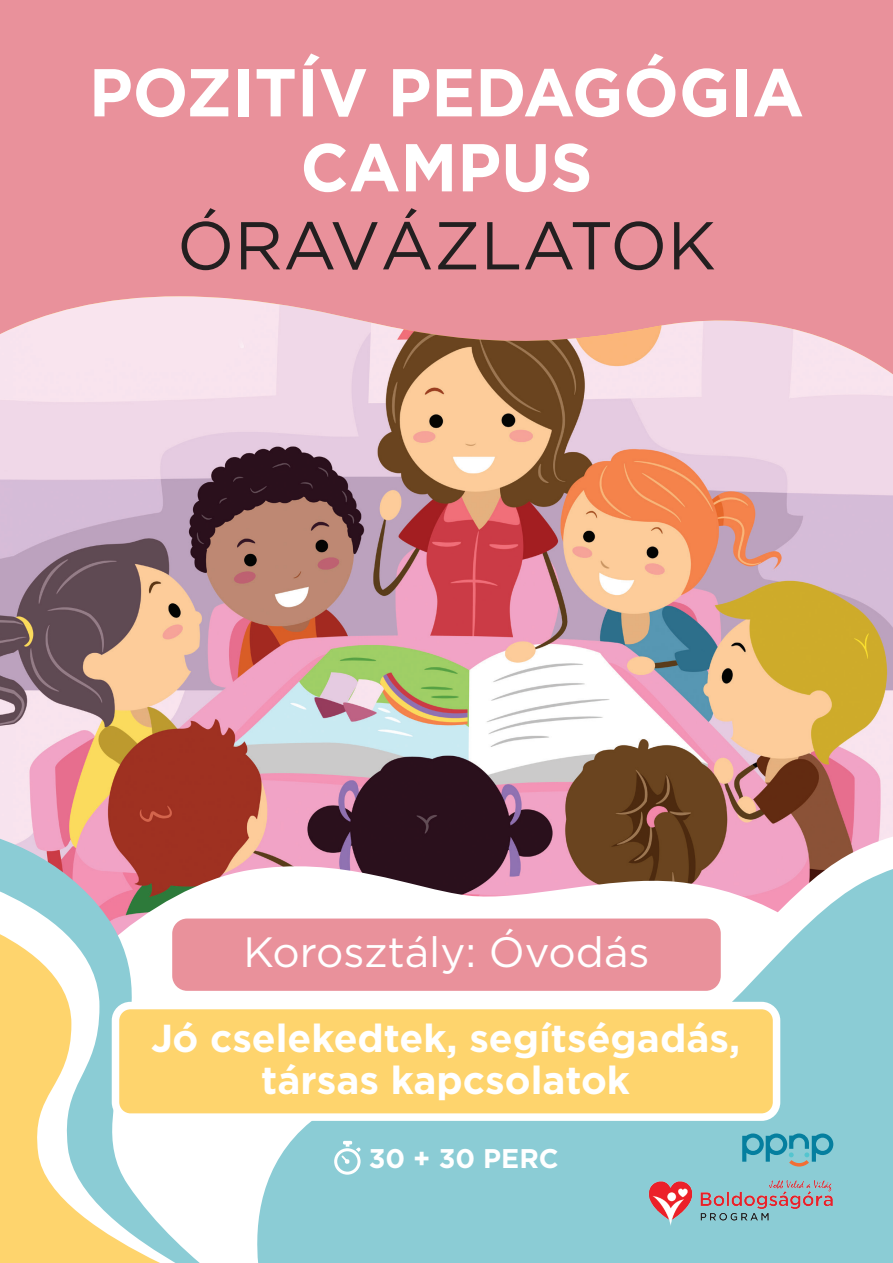
<style>
.page{position:relative;width:893px;height:1263px;background:#e9919b}
.page>*{position:absolute;margin:0;border:0;box-sizing:border-box;transform-origin:0 0}
.t1{font:700 67.5px/75px "Gotham HTF";color:#fff;text-align:center}
.t2{font:67.5px "Gotham HTF";color:#231f20}
.t3{font:42.3px "Gotham HTF";color:#fff}
.t4{font:700 39px/42px "Gotham HTF";color:#fff;text-align:center}
.jatek_neve{font:700 27px "Gotham HTF";color:#fff}
</style>
<div class="page">
<img style="left:0;top:296px;width:893px;height:519px">
<svg style="left:0;top:791px;width:280px;height:75px;background:#c67874"></svg>
<svg style="left:0;top:866px;width:194px;height:30px;background:#ad9198"></svg>
<svg style="left:194px;top:815px;width:699px;height:81px;background:#814e4d"></svg>
<svg style="left:0;top:896px;width:207px;height:367px;background:#e2e2c3"></svg>
<svg style="left:207px;top:843px;width:686px;height:420px;background:#aac8ce"></svg>
<svg style="left:334px;top:1141px;width:27px;height:34px"></svg>
<img style="left:648px;top:1180px;width:187px;height:46px">
<svg style="left:742px;top:1133px;width:91px;height:33px;background:#5fafbf"></svg>
<div style="left:172px;top:918px;width:549px;height:73px;background:#e9919b;border-radius:15px"></div>
<div style="left:115px;top:1005px;width:661px;height:112px;background:#fed46d;border-radius:15px"></div>
<div style="left:112px;top:1002px;width:668px;height:119px;border:8px solid #fff;border-radius:15px"></div>
<p class="t1" style="left:89px;top:53px;width:716px">POZITÍV PEDAGÓGIA<br>CAMPUS</p>
<p class="t2" style="left:177px;top:208px;width:540px">ÓRAVÁZLATOK</p>
<p class="t3" style="left:243px;top:929px;width:408px">Korosztály: Óvodás</p>
<p class="t4" style="left:151px;top:1016px;width:591px">Jó cselekedtek, segítségadás, társas kapcsolatok</p>
<p class="jatek_neve" style="left:369px;top:1143px;width:192px">30 + 30 PERC</p>
</div>
